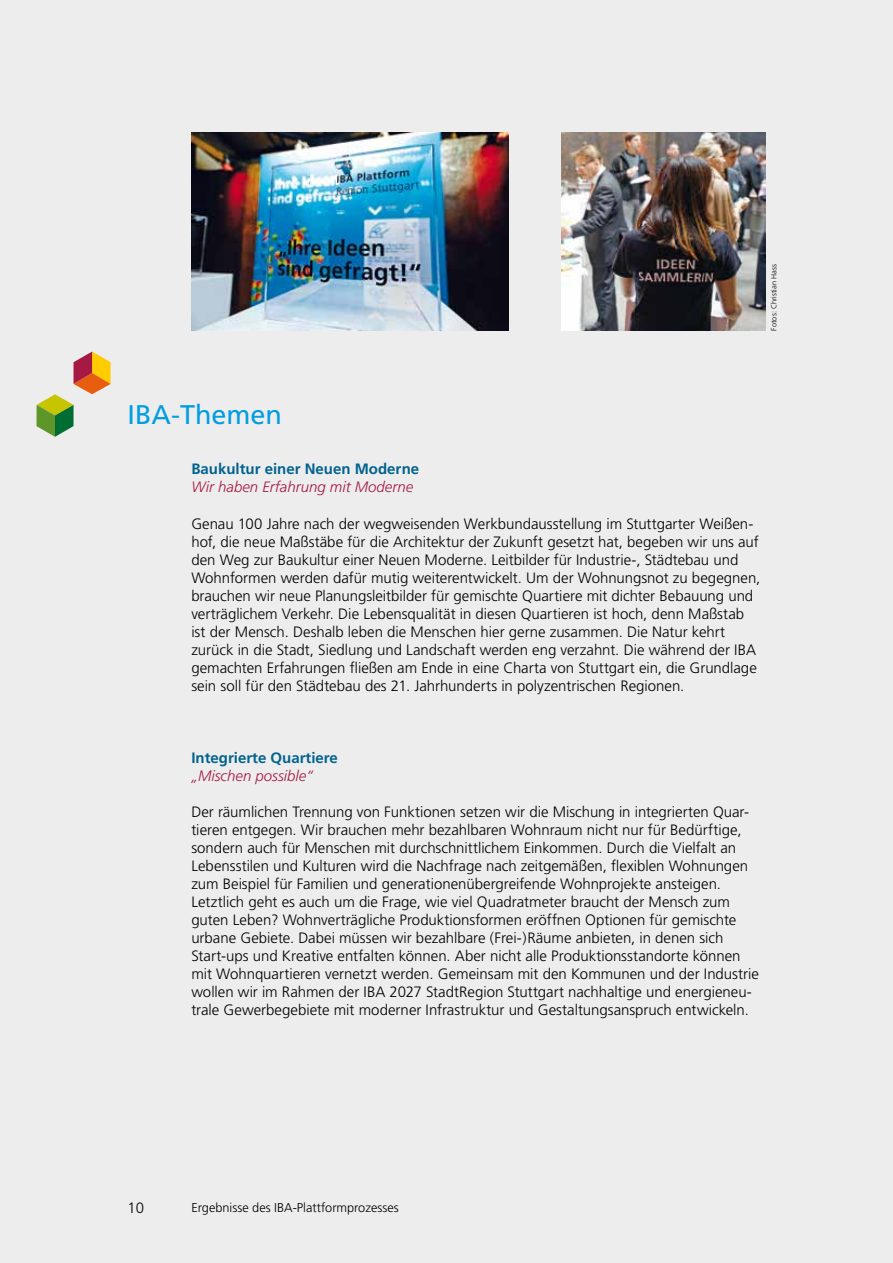
<style>
.page{position:relative;width:893px;height:1263px;background:#ededee}
.page>*{position:absolute;margin:0;border:0;box-sizing:border-box;transform-origin:0 0}
.t1{font:27px "Frutiger";color:#009ee1}
.t2{font:300 15px/18px "Frutiger";color:#000}
.t3{font:700 15px "Frutiger";color:#00628d}
.t4{font:italic 300 15px "Frutiger";color:#a51943}
.t5{font:300 12.75px "Frutiger";color:#000}
.t6{font:300 7.5px "Frutiger";color:#000}
</style>
<div class="page">
<img style="left:561px;top:133px;width:204px;height:198px">
<img style="left:191px;top:133px;width:317px;height:198px">
<svg style="left:37px;top:351px;width:74px;height:86px"></svg>
<p class="t6" style="left:770px;top:331px;width:68px;rotate:-90deg">Fotos: Christian Hass</p>
<h1 class="t1" style="left:128px;top:403px;width:156px">IBA-Themen</h1>
<p class="t3" style="left:191px;top:462px;width:229px">Baukultur einer Neuen Moderne</p>
<p class="t4" style="left:191px;top:480px;width:223px">Wir haben Erfahrung mit Moderne</p>
<p class="t2" style="left:191px;top:515px;width:570px">Genau 100 Jahre nach der wegweisenden Werkbundausstellung im Stuttgarter Weißen&shy;hof, die neue Maßstäbe für die Architektur der Zukunft gesetzt hat, begeben wir uns auf den Weg zur Baukultur einer Neuen Moderne. Leitbilder für Industrie-, Städtebau und Wohnformen werden dafür mutig weiterentwickelt. Um der Wohnungsnot zu begegnen, brauchen wir neue Planungsleitbilder für gemischte Quartiere mit dichter Bebauung und verträglichem Verkehr. Die Lebensqualität in diesen Quartieren ist hoch, denn Maßstab ist der Mensch. Deshalb leben die Menschen hier gerne zusammen. Die Natur kehrt zurück in die Stadt, Siedlung und Landschaft werden eng verzahnt. Die während der IBA gemachten Erfahrungen fließen am Ende in eine Charta von Stuttgart ein, die Grundlage sein soll für den Städtebau des 21. Jahrhunderts in polyzentrischen Regionen.</p>
<p class="t3" style="left:191px;top:751px;width:148px">Integrierte Quartiere</p>
<p class="t4" style="left:191px;top:769px;width:123px">„Mischen possible“</p>
<p class="t2" style="left:191px;top:803px;width:569px">Der räumlichen Trennung von Funktionen setzen wir die Mischung in integrierten Quar&shy;tieren entgegen. Wir brauchen mehr bezahlbaren Wohnraum nicht nur für Bedürftige, sondern auch für Menschen mit durchschnittlichem Einkommen. Durch die Vielfalt an Lebensstilen und Kulturen wird die Nachfrage nach zeitgemäßen, flexiblen Wohnungen zum Beispiel für Familien und generationenübergreifende Wohnprojekte ansteigen.<br>Letztlich geht es auch um die Frage, wie viel Quadratmeter braucht der Mensch zum guten Leben? Wohnverträgliche Produktionsformen eröffnen Optionen für gemischte urbane Gebiete. Dabei müssen wir bezahlbare (Frei-)Räume anbieten, in denen sich Start-ups und Kreative entfalten können. Aber nicht alle Produktionsstandorte können mit Wohnquartieren vernetzt werden. Gemeinsam mit den Kommunen und der Industrie wollen wir im Rahmen der IBA 2027 StadtRegion Stuttgart nachhaltige und energieneu&shy;trale Gewerbegebiete mit moderner Infrastruktur und Gestaltungsanspruch entwickeln.</p>
<p class="t2" style="left:128px;top:1199px;width:18px">10</p>
<p class="t5" style="left:191px;top:1201px;width:209px">Ergebnisse des IBA-Plattformprozesses</p>
</div>
